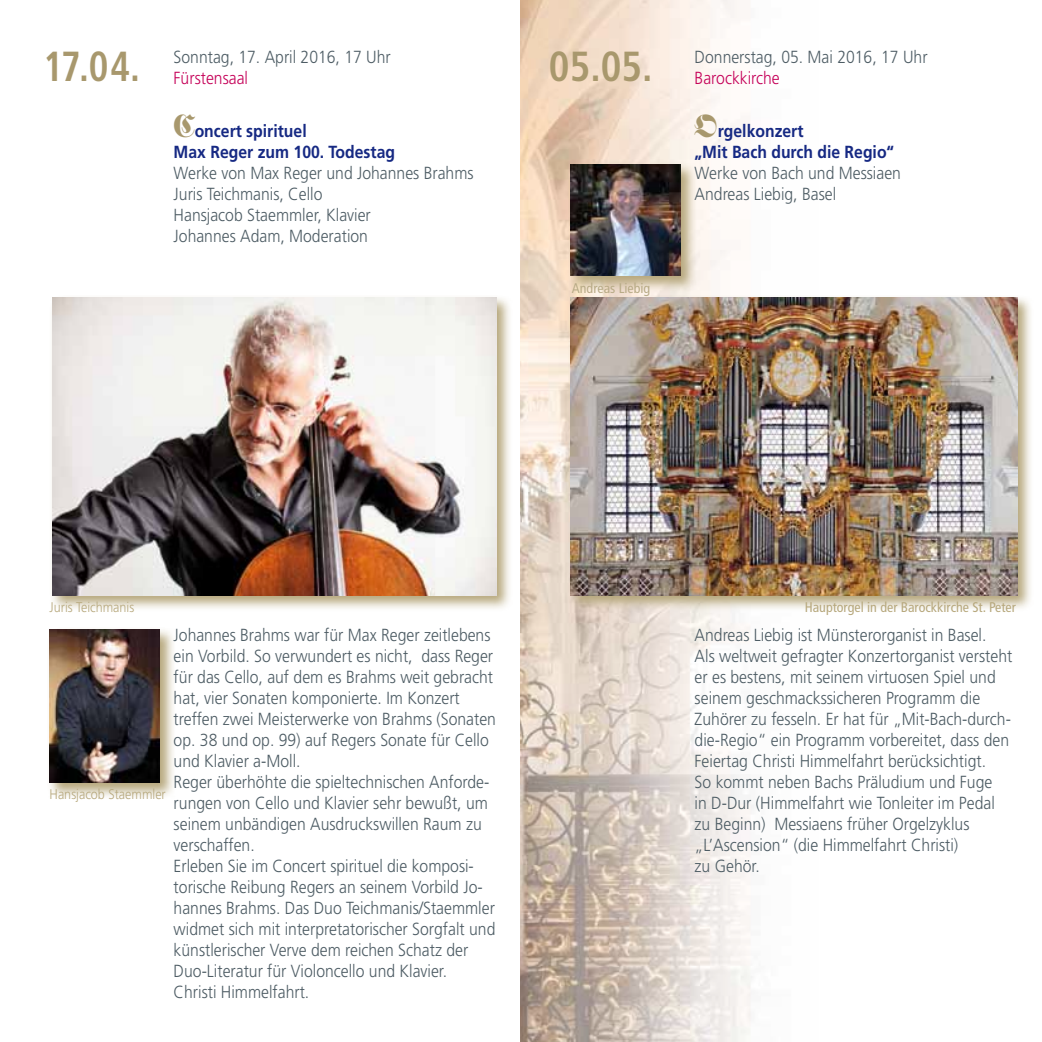
<style>
.page{position:relative;width:1042px;height:1042px;background:#fff}
.page>*{position:absolute;margin:0;border:0;box-sizing:border-box;transform-origin:0 0}
.t1{font:700 condensed 42px "Frutiger";color:#a8986d;scale:.9 1}
.t2{font:700 condensed 42px "Frutiger";color:#a8986d;scale:.95 1}
.t3{font:300 17.5px/21px "Frutiger";color:#4d5c64;scale:.9 1}
.t4{font:700 17.5px/21px "Frutiger";color:#162983;scale:.9 1}
.t5{font:300 17.5px "Frutiger";color:#c50058;scale:.9 1}
.t6{font:condensed 14px "Frutiger";color:#b7a87d}
.t7{font:300 14px "Frutiger";color:#b7a87d;scale:.9 1}
.t8{font:condensed 14px "Frutiger";color:#b8ab87}
.s1{font-family:"Fette Fraktur";font-weight:400;font-size:31.5px;color:#a8986d}
</style>
<div class="page">
<img style="left:521px;top:0;width:233px;height:1042px">
<svg style="left:49px;top:629px;width:125px;height:168px;background:#d9d1bc"></svg>
<img style="left:50px;top:629px;width:110px;height:154px">
<svg style="left:568px;top:295px;width:463px;height:317px"></svg>
<img style="left:570px;top:298px;width:447px;height:297px">
<svg style="left:568px;top:162px;width:129px;height:131px;background:#dfd2bb"></svg>
<img style="left:570px;top:164px;width:111px;height:112px">
<svg style="left:52px;top:297px;width:458px;height:312px;background:#dad2bf"></svg>
<img style="left:52px;top:298px;width:444px;height:297px">
<p class="t3" style="left:174px;top:47px;width:243px">Sonntag, 17. April 2016, 17 Uhr</p>
<p class="t5" style="left:174px;top:68px;width:84px">Fürstensaal</p>
<p class="t4" style="left:174px;top:120px;width:248px"><span class="s1">C</span>oncert spirituel<br>Max Reger zum 100. Todestag</p>
<p class="t3" style="left:174px;top:162px;width:335px">Werke von Max Reger und Johannes Brahms<br>Juris Teichmanis, Cello<br>Hansjacob Staemmler, Klavier<br>Johannes Adam, Moderation</p>
<h1 class="t1" style="left:44px;top:42px;width:109px">17.04.</h1>
<h1 class="t2" style="left:549px;top:42px;width:110px">05.05.</h1>
<p class="t8" style="left:572px;top:280px;width:80px">Andreas Liebig</p>
<p class="t3" style="left:694px;top:47px;width:260px">Donnerstag, 05. Mai 2016, 17 Uhr</p>
<p class="t5" style="left:694px;top:68px;width:96px">Barockkirche</p>
<p class="t4" style="left:694px;top:120px;width:223px"><span class="s1">O</span>rgelkonzert<br>„Mit Bach durch die Regio“</p>
<p class="t3" style="left:694px;top:162px;width:231px">Werke von Bach und Messiaen<br>Andreas Liebig, Basel</p>
<p class="t7" style="left:50px;top:600px;width:96px">Juris Teichmanis</p>
<p class="t7" style="left:50px;top:786px;width:131px">Hansjacob Staemmler</p>
<p class="t3" style="left:174px;top:624px;width:360px">Johannes Brahms war für Max Reger zeitlebens ein Vorbild. So verwundert es nicht, dass Reger für das Cello, auf dem es Brahms weit gebracht hat, vier Sonaten komponierte. Im Konzert treffen zwei Meisterwerke von Brahms (Sonaten op. 38 und op. 99) auf Regers Sonate für Cello und Klavier a-Moll.<br>Reger überhöhte die spieltechnischen Anforde&shy;rungen von Cello und Klavier sehr bewußt, um seinem unbändigen Ausdruckswillen Raum zu verschaffen.<br>Erleben Sie im Concert spirituel die komposi&shy;torische Reibung Regers an seinem Vorbild Jo&shy;hannes Brahms. Das Duo Teichmanis/Staemmler widmet sich mit interpretatorischer Sorgfalt und künstlerischer Verve dem reichen Schatz der Duo-Literatur für Violoncello und Klavier.<br>Christi Himmelfahrt.</p>
<p class="t6" style="left:805px;top:599px;width:213px">Hauptorgel in der Barockkirche St. Peter</p>
<p class="t3" style="left:694px;top:624px;width:354px">Andreas Liebig ist Münsterorganist in Basel.<br>Als weltweit gefragter Konzertorganist versteht er es bestens, mit seinem virtuosen Spiel und seinem geschmackssicheren Programm die Zuhörer zu fesseln. Er hat für „Mit-Bach-durch&shy;die-Regio“ ein Programm vorbereitet, dass den Feiertag Christi Himmelfahrt berücksichtigt.<br>So kommt neben Bachs Präludium und Fuge<br>in D-Dur (Himmelfahrt wie Tonleiter im Pedal zu Beginn) Messiaens früher Orgelzyklus „L’Ascension“ (die Himmelfahrt Christi)<br>zu Gehör.</p>
</div>
